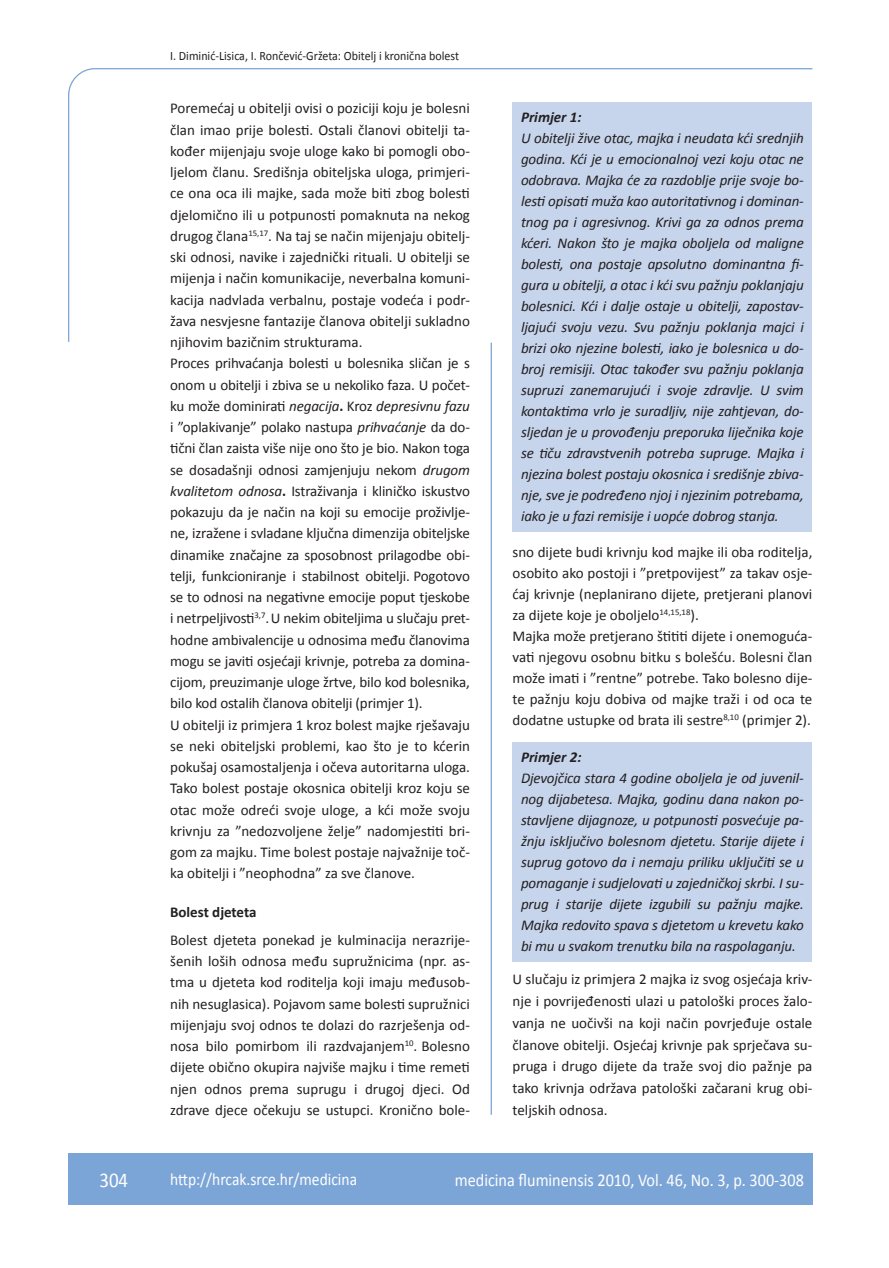
<style>
.page{position:relative;width:889px;height:1268px;background:#fff}
.page>*{position:absolute;margin:0;border:0;box-sizing:border-box;transform-origin:0 0}
.t1{font:21px "Calibri";color:#fff;scale:.9 1}
.t2{font:18px "Calibri";color:#fff;scale:.9 1}
.t3{font:17.25px "Calibri";color:#fff;scale:.9 1}
.t4{font:15px/21.3px "Calibri";color:#231f20}
.t5{font:italic 15px/21px "Calibri";letter-spacing:-.01em;color:#231f20;text-align:justify}
.t6{font:italic 700 15px "Calibri";color:#231f20}
.t7{font:700 15px "Calibri";color:#231f20}
.t8{font:12.75px "Calibri";color:#231f20;scale:.94 1}
.s1{font-style:italic}
.s2{font-weight:700}
</style>
<div class="page">
<svg style="left:68px;top:68px;width:745px;height:274px"></svg>
<hr style="left:490px;top:342px;width:2px;height:772px;background:#7ca5d7">
<div style="left:68px;top:1152px;width:744px;height:51px;background:#7ca5d7"></div>
<div style="left:512px;top:102px;width:300px;height:429px;background:#c6d5ec"></div>
<div style="left:512px;top:742px;width:300px;height:219px;background:#c6d5ec"></div>
<p class="t8" style="left:170px;top:47px;width:309px">I. Diminić-Lisica, I. Rončević-Gržeta: Obitelj i kronična bolest</p>
<p class="t4" style="left:170px;top:97px;width:301px">Poremećaj u obitelji ovisi o poziciji koju je bolesni član imao prije bolesti. Ostali članovi obitelji ta&shy;kođer mijenjaju svoje uloge kako bi pomogli obo&shy;ljelom članu. Središnja obiteljska uloga, primjeri&shy;ce ona oca ili majke, sada može biti zbog bolesti djelomično ili u potpunosti pomaknuta na nekog drugog člana<sup>15,17</sup>. Na taj se način mijenjaju obitelj&shy;ski odnosi, navike i zajednički rituali. U obitelji se mijenja i način komunikacije, neverbalna komuni&shy;kacija nadvlada verbalnu, postaje vodeća i podr&shy;žava nesvjesne fantazije članova obitelji sukladno njihovim bazičnim strukturama.<br>Proces prihvaćanja bolesti u bolesnika sličan je s onom u obitelji i zbiva se u nekoliko faza. U počet&shy;ku može dominirati <span class="s1">negacija</span><span class="s2">.</span> Kroz <span class="s1">depresivnu fazu </span>i ”oplakivanje” polako nastupa <span class="s1">prihvaćanje</span> da do&shy;tični član zaista više nije ono što je bio. Nakon toga se dosadašnji odnosi zamjenjuju nekom <span class="s1">drugom kvalitetom odnosa</span><span class="s2">.</span> Istraživanja i kliničko iskustvo pokazuju da je način na koji su emocije proživlje&shy;ne, izražene i svladane ključna dimenzija obiteljske dinamike značajne za sposobnost prilagodbe obi&shy;telji, funkcioniranje i stabilnost obitelji. Pogotovo se to odnosi na negativne emocije poput tjeskobe i netrpeljivosti<sup>3,7</sup>.U nekim obiteljima u slučaju pret&shy;hodne ambivalencije u odnosima među članovima mogu se javiti osjećaji krivnje, potreba za domina&shy;cijom, preuzimanje uloge žrtve, bilo kod bolesnika, bilo kod ostalih članova obitelji (primjer 1).<br>U obitelji iz primjera 1 kroz bolest majke rješavaju se neki obiteljski problemi, kao što je to kćerin pokušaj osamostaljenja i očeva autoritarna uloga.<br>Tako bolest postaje okosnica obitelji kroz koju se otac može odreći svoje uloge, a kći može svoju krivnju za ”nedozvoljene želje” nadomjestiti bri&shy;gom za majku. Time bolest postaje najvažnije toč&shy;ka obitelji i ”neophodna” za sve članove.</p>
<p class="t7" style="left:170px;top:902px;width:88px">Bolest djeteta</p>
<p class="t4" style="left:170px;top:928px;width:301px;text-align:justify">Bolest djeteta ponekad je kulminacija nerazrije&shy;šenih loših odnosa među supružnicima (npr. as&shy;tma u djeteta kod roditelja koji imaju međusob&shy;nih nesuglasica). Pojavom same bolesti supružnici mijenjaju svoj odnos te dolazi do razrješenja od&shy;nosa bilo pomirbom ili razdvajanjem<sup>10</sup>. Bolesno dijete obično okupira najviše majku i time remeti njen odnos prema suprugu i drugoj djeci. Od zdrave djece očekuju se ustupci. Kronično bole-</p>
<p class="t6" style="left:521px;top:108px;width:62px">Primjer 1:</p>
<p class="t5" style="left:521px;top:127px;width:284px">U obitelji žive otac, majka i neudata kći srednjih godina. Kći je u emocionalnoj vezi koju otac ne odobrava. Majka će za razdoblje prije svoje bo&shy;lesti opisati muža kao autoritativnog i dominan&shy;tnog pa i agresivnog. Krivi ga za odnos prema kćeri. Nakon što je majka oboljela od maligne bolesti, ona postaje apsolutno dominantna fi&shy;gura u obitelji, a otac i kći svu pažnju poklanjaju bolesnici. Kći i dalje ostaje u obitelji, zapostav&shy;ljajući svoju vezu. Svu pažnju poklanja majci i brizi oko njezine bolesti, iako je bolesnica u do&shy;broj remisiji. Otac također svu pažnju poklanja supruzi zanemarujući i svoje zdravlje. U svim kontaktima vrlo je suradljiv, nije zahtjevan, do&shy;sljedan je u provođenju preporuka liječnika koje se tiču zdravstvenih potreba supruge. Majka i njezina bolest postaju okosnica i središnje zbiva&shy;nje, sve je podređeno njoj i njezinim potrebama, iako je u fazi remisije i uopće dobrog stanja.</p>
<p class="t4" style="left:512px;top:540px;width:301px">sno dijete budi krivnju kod majke ili oba roditelja, osobito ako postoji i ”pretpovijest” za takav osje&shy;ćaj krivnje (neplanirano dijete, pretjerani planovi za dijete koje je oboljelo<sup>14,15,18</sup>).<br>Majka može pretjerano štititi dijete i onemoguća&shy;vati njegovu osobnu bitku s bolešću. Bolesni član može imati i ”rentne” potrebe. Tako bolesno dije&shy;te pažnju koju dobiva od majke traži i od oca te dodatne ustupke od brata ili sestre<sup>8,10</sup> (primjer 2).</p>
<p class="t6" style="left:521px;top:747px;width:62px">Primjer 2:</p>
<p class="t5" style="left:521px;top:766px;width:284px">Djevojčica stara 4 godine oboljela je od juvenil&shy;nog dijabetesa. Majka, godinu dana nakon po&shy;stavljene dijagnoze, u potpunosti posvećuje pa&shy;žnju isključivo bolesnom djetetu. Starije dijete i suprug gotovo da i nemaju priliku uključiti se u pomaganje i sudjelovati u zajedničkoj skrbi. I su&shy;prug i starije dijete izgubili su pažnju majke.<br>Majka redovito spava s djetetom u krevetu kako bi mu u svakom trenutku bila na raspolaganju.</p>
<p class="t4" style="left:512px;top:967px;width:301px;line-height:21.8px;text-align:justify">U slučaju iz primjera 2 majka iz svog osjećaja kriv&shy;nje i povrijeđenosti ulazi u patološki proces žalo&shy;vanja ne uočivši na koji način povrjeđuje ostale članove obitelji. Osjećaj krivnje pak sprječava su&shy;pruga i drugo dijete da traže svoj dio pažnje pa tako krivnja održava patološki začarani krug obi&shy;teljskih odnosa.</p>
<h1 class="t1" style="left:99px;top:1166px;width:33px">304</h1>
<p class="t3" style="left:170px;top:1167px;width:209px">http://hrcak.srce.hr/medicina</p>
<p class="t2" style="left:455px;top:1168px;width:389px">medicina fluminensis 2010, Vol. 46, No. 3, p. 300-308</p>
</div>
